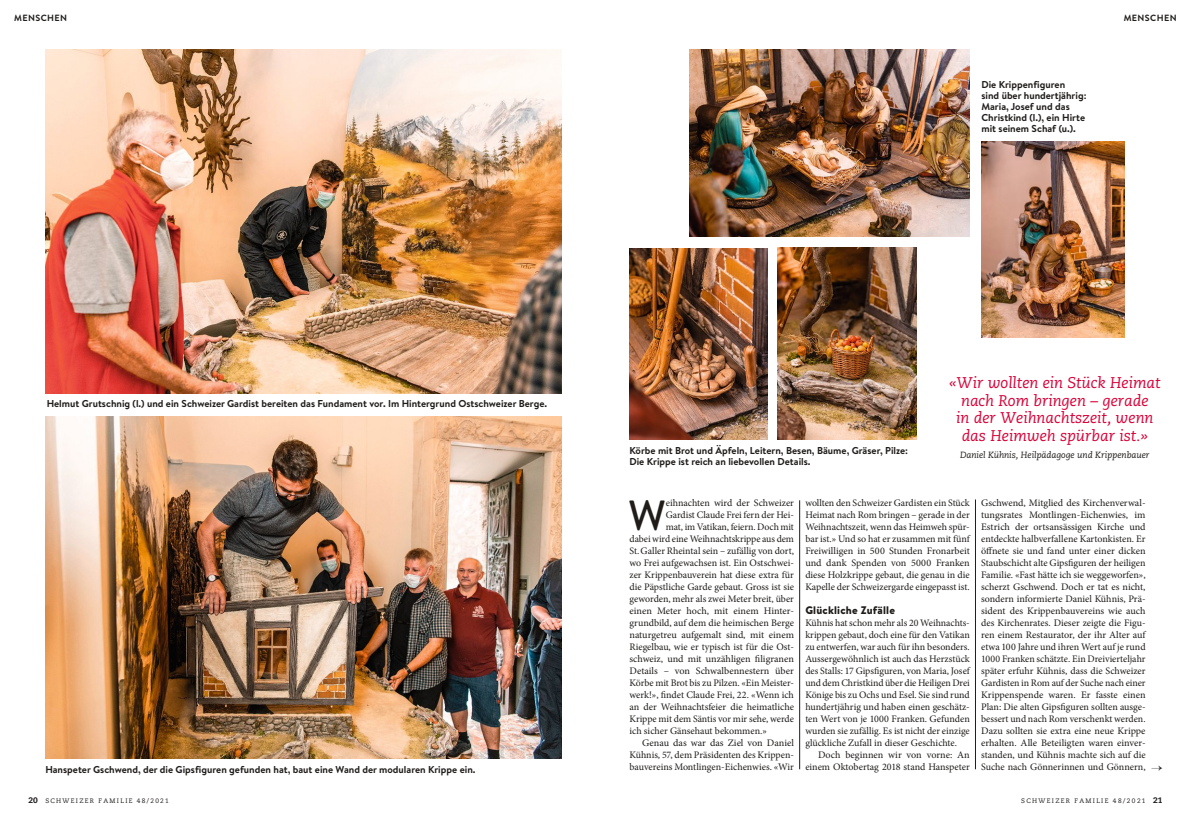
<style>
.page{position:relative;width:1191px;height:823px;background:#fff}
.page>*{position:absolute;margin:0;border:0;box-sizing:border-box;transform-origin:0 0}
.t1{font:42.1px "Brandon Text Medium OV CKVUCN";color:#1f1c1a}
.t2{font:15.5px/17.5px "Caecilia Italic OV CKVUCQ";color:#db0038;text-align:center}
.t3{font:11px "Brandon Text Black OV CKVUCP";letter-spacing:.02em;color:#1f1c1a}
.t4{font:10px/12px "Minion Pro";color:#1f1c1a;text-align:justify}
.t5{font:10px/11px "Brandon Text Bold OV CKVUCJ";color:#1f1c1a}
.t6{font:9px "Caecilia Italic OV CKVUCQ";letter-spacing:-.005em;color:#1f1c1a}
.t7{font:9px "Brandon Grotesque Bold OV CKVUCH";letter-spacing:.04em;color:#1f1c1a}
.t8{font:6.5px "Caecilia Roman OV CKVUCK";letter-spacing:.2em;color:#1f1c1a}
.s1{font-family:"Caecilia Heavy OV CKVUCL";font-size:8px}
</style>
<div class="page">
<img style="left:45px;top:50px;width:516px;height:343px">
<img style="left:45px;top:416px;width:516px;height:342px">
<img style="left:981px;top:141px;width:143px;height:197px">
<img style="left:689px;top:50px;width:280px;height:186px">
<img style="left:629px;top:249px;width:139px;height:190px">
<hr style="left:799px;top:500px;width:1px;height:268px;background:#1f1c1a">
<hr style="left:975px;top:499px;width:1px;height:269px;background:#1f1c1a">
<img style="left:778px;top:248px;width:138px;height:191px">
<p class="t7" style="left:14px;top:12px;width:54px">MENSCHEN</p>
<p class="t7" style="left:1123px;top:12px;width:54px">MENSCHEN</p>
<p class="t5" style="left:981px;top:79px;width:107px">Die Krippenfiguren<br>sind über hundertjährig:<br>Maria, Josef und das<br>Christkind (l.), ein Hirte mit seinem Schaf (u.).</p>
<p class="t5" style="left:47px;top:397px;width:502px">Helmut Grutschnig (l.) und ein Schweizer Gardist bereiten das Fundament vor. Im Hintergrund Ostschweizer Berge.</p>
<p class="t5" style="left:45px;top:763px;width:432px">Hanspeter Gschwend, der die Gipsfiguren gefunden hat, baut eine Wand der modularen Krippe ein.</p>
<p class="t5" style="left:629px;top:444px;width:280px">Körbe mit Brot und Äpfeln, Leitern, Besen, Bäume, Gräser, Pilze:<br>Die Krippe ist reich an liebevollen Details.</p>
<h2 class="t2" style="left:949px;top:374px;width:213px">«Wir wollten ein Stück Heimat nach Rom bringen – gerade<br>in der Weihnachtszeit, wenn das Heimweh spürbar ist.»</h2>
<p class="t6" style="left:960px;top:449px;width:191px">Daniel Kühnis, Heilpädagoge und Krippenbauer</p>
<h1 class="t1" style="left:628px;top:490px;width:39px">W</h1>
<p class="t4" style="left:666px;top:496px;width:130px">eihnachten wird der Schweizer</p>
<p class="t4" style="left:666px;top:508px;width:130px">Gardist Claude Frei fern der Hei-</p>
<p class="t4" style="left:666px;top:520px;width:130px">mat, im Vatikan, feiern. Doch mit</p>
<p class="t4" style="left:629px;top:532px;width:166px">dabei wird eine Weihnachtskrippe aus dem</p>
<p class="t4" style="left:629px;top:544px;width:166px">St.Galler Rheintal sein – zufällig von dort,</p>
<p class="t4" style="left:629px;top:556px;width:166px">wo Frei aufgewachsen ist. Ein Ostschwei-</p>
<p class="t4" style="left:629px;top:568px;width:166px">zer Krippenbauverein hat diese extra für</p>
<p class="t4" style="left:629px;top:580px;width:166px">die Päpstliche Garde gebaut. Gross ist sie</p>
<p class="t4" style="left:629px;top:592px;width:166px">geworden, mehr als zwei Meter breit, über</p>
<p class="t4" style="left:629px;top:604px;width:166px">einen Meter hoch, mit einem Hinter-</p>
<p class="t4" style="left:629px;top:616px;width:166px">grundbild, auf dem die heimischen Berge</p>
<p class="t4" style="left:629px;top:628px;width:166px">naturgetreu aufgemalt sind, mit einem</p>
<p class="t4" style="left:629px;top:640px;width:166px">Riegelbau, wie er typisch ist für die Ost-</p>
<p class="t4" style="left:629px;top:652px;width:166px">schweiz, und mit unzähligen filigranen</p>
<p class="t4" style="left:629px;top:664px;width:166px">Details – von Schwalbennestern über</p>
<p class="t4" style="left:629px;top:676px;width:166px">Körbe mit Brot bis zu Pilzen. «Ein Meister-</p>
<p class="t4" style="left:629px;top:688px;width:166px">werk!», findet Claude Frei, 22. «Wenn ich</p>
<p class="t4" style="left:629px;top:700px;width:166px">an der Weihnachtsfeier die heimatliche</p>
<p class="t4" style="left:629px;top:712px;width:166px">Krippe mit dem Säntis vor mir sehe, werde</p>
<p class="t4" style="left:629px;top:724px;width:139px">ich sicher Gänsehaut bekommen.»</p>
<p class="t4" style="left:642px;top:736px;width:153px">Genau das war das Ziel von Daniel</p>
<p class="t4" style="left:629px;top:748px;width:166px">Kühnis, 57, dem Präsidenten des Krippen-</p>
<p class="t4" style="left:629px;top:760px;width:166px">bauvereins Montlingen-Eichenwies. «Wir</p>
<p class="t4" style="left:805px;top:496px;width:166px">wollten den Schweizer Gardisten ein Stück Heimat nach Rom bringen – gerade in der Weihnachtszeit, wenn das Heimweh spür&shy;bar ist.» Und so hat er zusammen mit fünf Freiwilligen in 500 Stunden Fronarbeit und dank Spenden von 5000 Franken diese Holzkrippe gebaut, die genau in die Kapelle der Schweizergarde eingepasst ist.</p>
<p class="t3" style="left:805px;top:603px;width:91px">Glückliche Zufälle</p>
<p class="t4" style="left:805px;top:616px;width:166px">Kühnis hat schon mehr als 20 Weihnachts&shy;krippen gebaut, doch eine für den Vatikan zu entwerfen, war auch für ihn besonders.<br>Aussergewöhnlich ist auch das Herzstück des Stalls: 17 Gipsfiguren, von Maria, Josef und dem Christkind über die Heiligen Drei Könige bis zu Ochs und Esel. Sie sind rund hundertjährig und haben einen geschätz&shy;ten Wert von je 1000 Franken. Gefunden wurden sie zufällig. Es ist nicht der einzige glückliche Zufall in dieser Geschichte.</p>
<p class="t4" style="left:805px;top:748px;width:166px;text-align:right">Doch beginnen wir von vorne: An einem Oktobertag 2018 stand Hanspeter</p>
<p class="t4" style="left:981px;top:496px;width:166px">Gschwend, Mitglied des Kirchenverwal&shy;tungsrates Montlingen-Eichenwies, im Estrich der ortsansässigen Kirche und entdeckte halbverfallene Kartonkisten. Er öffnete sie und fand unter einer dicken Staubschicht alte Gipsfiguren der heiligen Familie. «Fast hätte ich sie weggeworfen», scherzt Gschwend. Doch er tat es nicht, sondern informierte Daniel Kühnis, Prä&shy;sident des Krippenbauvereins wie auch des Kirchenrates. Dieser zeigte die Figu&shy;ren einem Restaurator, der ihr Alter auf etwa 100 Jahre und ihren Wert auf je rund 1000 Franken schätzte. Ein Dreivierteljahr später erfuhr Kühnis, dass die Schweizer Gardisten in Rom auf der Suche nach einer Krippenspende waren. Er fasste einen Plan: Die alten Gipsfiguren sollten ausge&shy;bessert und nach Rom verschenkt werden.<br>Dazu sollten sie extra eine neue Krippe erhalten. Alle Beteiligten waren einver&shy;standen, und Kühnis machte sich auf die Suche nach Gönnerinnen und Gönnern,</p>
<p class="t8" style="left:28px;top:796px;width:142px"><span class="s1">20</span> SCHWEIZER FAMILIE 48/2021</p>
<p class="t8" style="left:1021px;top:796px;width:143px">SCHWEIZER FAMILIE 48/2021 <span class="s1">21</span></p>
</div>
